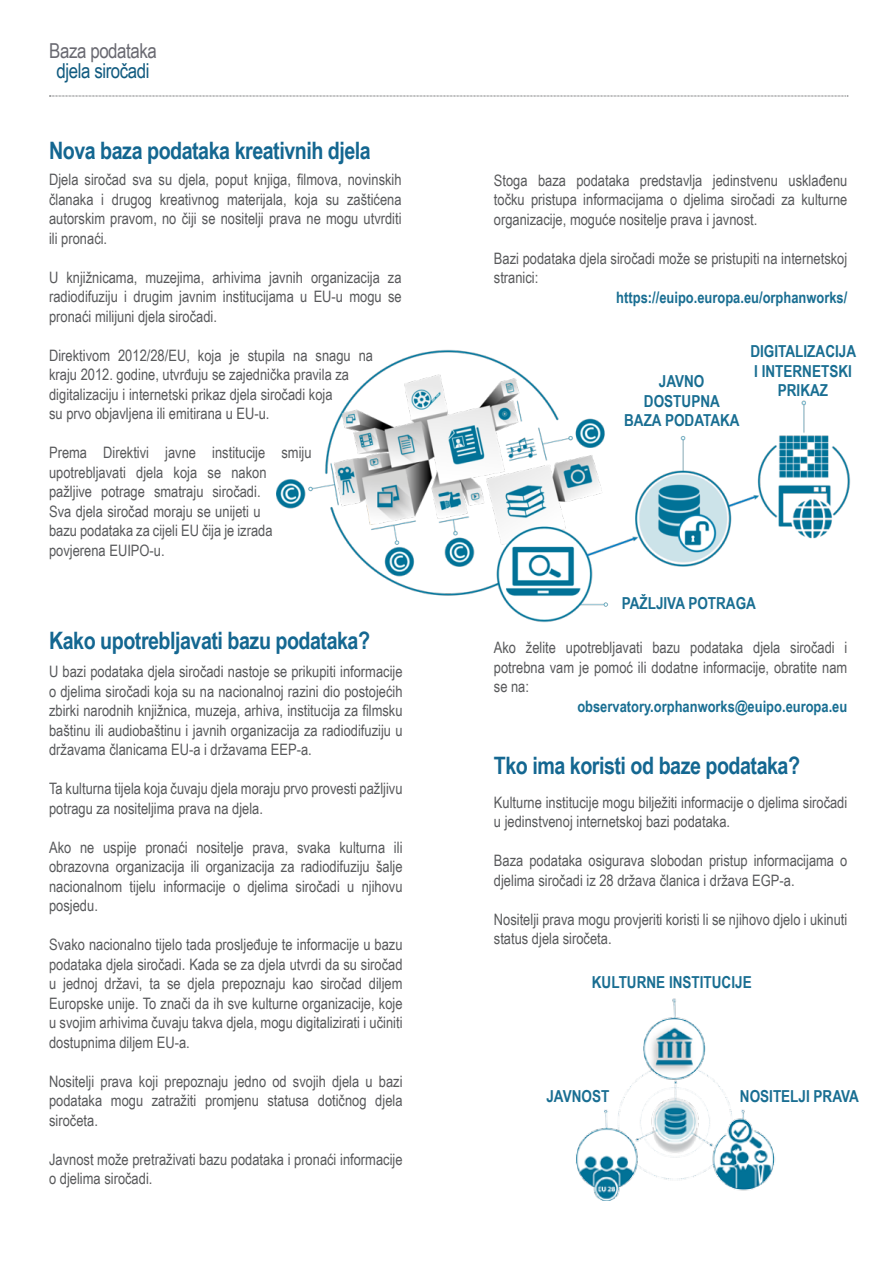
<style>
.page{position:relative;width:893px;height:1263px;background:#fff}
.page>*{position:absolute;margin:0;border:0;box-sizing:border-box;transform-origin:0 0}
.t1{font:700 24px "Arial Narrow";letter-spacing:-.02em;color:#146791}
.t2{font:20.55px "Arial Narrow";letter-spacing:-.02em;color:#105a7f}
.t3{font:20.55px "Arial Narrow";letter-spacing:-.02em;color:#696971}
.t4{font:700 16.5px/19.5px "Arial Narrow";color:#196e92;text-align:center}
.t5{font:15.75px/19.5px "Arial Narrow";color:#58595b;text-align:justify}
.t6{font:700 15.75px "Arial Narrow";color:#196e92}
</style>
<div class="page">
<svg style="left:49px;top:96px;width:799px;height:1px"></svg>
<img style="left:276px;top:349px;width:574px;height:273px">
<img style="left:576px;top:998px;width:199px;height:202px">
<h2 class="t3" style="left:49px;top:35px;width:109px">Baza podataka</h2>
<h2 class="t2" style="left:57px;top:56px;width:95px">djela siročadi</h2>
<h1 class="t1" style="left:49px;top:133px;width:323px">Nova baza podataka kreativnih djela</h1>
<p class="t5" style="left:49px;top:170px;width:354px">Djela siročad sva su djela, poput knjiga, filmova, novinskih članaka i drugog kreativnog materijala, koja su zaštićena autorskim pravom, no čiji se nositelji prava ne mogu utvrditi ili pronaći.</p>
<p class="t5" style="left:49px;top:267px;width:354px">U knjižnicama, muzejima, arhivima javnih organizacija za radiodifuziju i drugim javnim institucijama u EU-u mogu se pronaći milijuni djela siročadi.</p>
<p class="t5" style="left:49px;top:345px;width:325px;text-align:left">Direktivom 2012/28/EU, koja je stupila na snagu na kraju 2012. godine, utvrđuju se zajednička pravila za digitalizaciju i internetski prikaz djela siročadi koja<br>su prvo objavljena ili emitirana u EU-u.</p>
<p class="t5" style="left:49px;top:443px;width:264px;text-align:left">Prema Direktivi javne institucije smiju upotrebljavati djela koja se nakon pažljive potrage smatraju siročadi.<br>Sva djela siročad moraju se unijeti u<br>bazu podataka za cijeli EU čija je izrada povjerena EUIPO-u.</p>
<h1 class="t1" style="left:49px;top:623px;width:322px">Kako upotrebljavati bazu podataka?</h1>
<p class="t5" style="left:49px;top:661px;width:355px">U bazi podataka djela siročadi nastoje se prikupiti informacije o djelima siročadi koja su na nacionalnoj razini dio postojećih zbirki narodnih knjižnica, muzeja, arhiva, institucija za filmsku baštinu ili audiobaštinu i javnih organizacija za radiodifuziju u državama članicama EU-a i državama EEP-a.</p>
<p class="t5" style="left:49px;top:778px;width:355px">Ta kulturna tijela koja čuvaju djela moraju prvo provesti pažljivu potragu za nositeljima prava na djela.</p>
<p class="t5" style="left:49px;top:837px;width:355px">Ako ne uspije pronaći nositelje prava, svaka kulturna ili obrazovna organizacija ili organizacija za radiodifuziju šalje nacionalnom tijelu informacije o djelima siročadi u njihovu posjedu.</p>
<p class="t5" style="left:49px;top:934px;width:355px">Svako nacionalno tijelo tada prosljeđuje te informacije u bazu podataka djela siročadi. Kada se za djela utvrdi da su siročad u jednoj državi, ta se djela prepoznaju kao siročad diljem Europske unije. To znači da ih sve kulturne organizacije, koje u svojim arhivima čuvaju takva djela, mogu digitalizirati i učiniti dostupnima diljem EU-a.</p>
<p class="t5" style="left:49px;top:1071px;width:355px">Nositelji prava koji prepoznaju jedno od svojih djela u bazi podataka mogu zatražiti promjenu statusa dotičnog djela siročeta.</p>
<p class="t5" style="left:49px;top:1149px;width:355px">Javnost može pretraživati bazu podataka i pronaći informacije o djelima siročadi.</p>
<p class="t5" style="left:494px;top:170px;width:355px">Stoga baza podataka predstavlja jedinstvenu usklađenu točku pristupa informacijama o djelima siročadi za kulturne organizacije, moguće nositelje prava i javnost.</p>
<p class="t5" style="left:494px;top:248px;width:355px">Bazi podataka djela siročadi može se pristupiti na internetskoj stranici:</p>
<p class="t6" style="left:616px;top:285px;width:233px">https://euipo.europa.eu/orphanworks/</p>
<p class="t4" style="left:624px;top:371px;width:117px">JAVNO<br>DOSTUPNA<br>BAZA PODATAKA</p>
<p class="t4" style="left:750px;top:341px;width:107px">DIGITALIZACIJA<br>I INTERNETSKI<br>PRIKAZ</p>
<p class="t4" style="left:622px;top:593px;width:136px">PAŽLJIVA POTRAGA</p>
<p class="t5" style="left:494px;top:637px;width:355px">Ako želite upotrebljavati bazu podataka djela siročadi i potrebna vam je pomoć ili dodatne informacije, obratite nam se na:</p>
<p class="t6" style="left:577px;top:694px;width:272px">observatory.orphanworks@euipo.europa.eu</p>
<h1 class="t1" style="left:494px;top:748px;width:308px">Tko ima koristi od baze podataka?</h1>
<p class="t5" style="left:494px;top:792px;width:355px">Kulturne institucije mogu bilježiti informacije o djelima siročadi u jedinstvenoj internetskoj bazi podataka.</p>
<p class="t5" style="left:494px;top:850px;width:355px">Baza podataka osigurava slobodan pristup informacijama o djelima siročadi iz 28 država članica i država EGP-a.</p>
<p class="t5" style="left:494px;top:909px;width:355px">Nositelji prava mogu provjeriti koristi li se njihovo djelo i ukinuti status djela siročeta.</p>
<p class="t4" style="left:592px;top:972px;width:161px">KULTURNE INSTITUCIJE</p>
<p class="t4" style="left:546px;top:1085px;width:64px">JAVNOST</p>
<p class="t4" style="left:740px;top:1085px;width:121px">NOSITELJI PRAVA</p>
</div>
